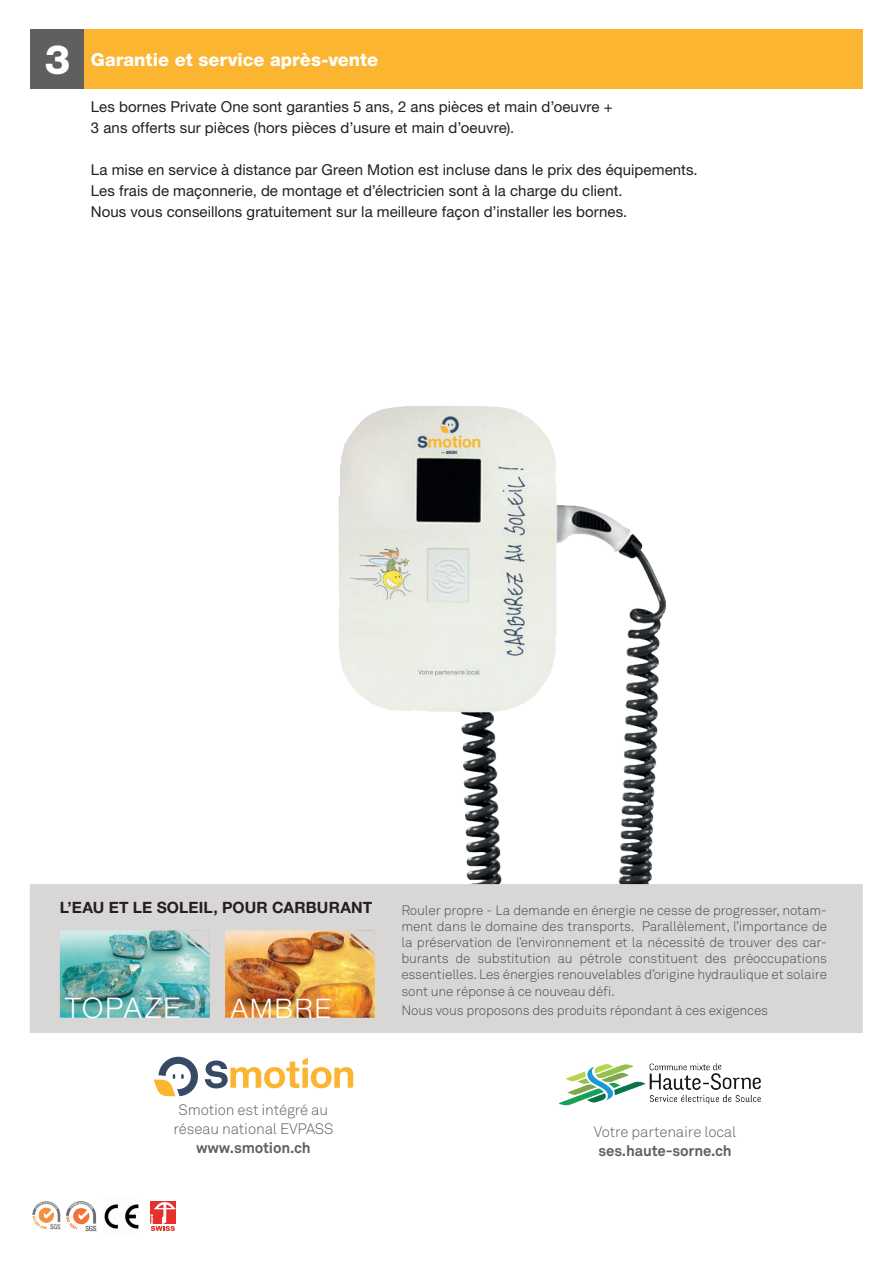
<style>
.page{position:relative;width:893px;height:1263px;background:#fff}
.page>*{position:absolute;margin:0;border:0;box-sizing:border-box;transform-origin:0 0}
.t1{font:800 40.5px "Helvetica Neue LT Std";color:#fff}
.t2{font:300 28.5px "Helvetica Neue LT Std";letter-spacing:.07em;color:#fff}
.t3{font:300 27px "Helvetica Neue LT Std";letter-spacing:.08em;color:#fff}
.t4{font:800 18px "Helvetica Neue LT Std";color:#fff}
.t5{font:700 15.6px "Helvetica Neue LT Std";letter-spacing:.01em;color:#231f20}
.t6{font:15px/21px "Helvetica Neue LT Std";letter-spacing:.005em;color:#231f20}
.t7{font:300 15px/18.6px "Akkurat";letter-spacing:-.01em;color:#605e5f;text-align:center}
.t8{font:700 15px "Akkurat";letter-spacing:-.01em;color:#605e5f}
.t9{font:300 13.5px/16.2px "Akkurat";letter-spacing:-.01em;color:#4b4c4d;text-align:justify}
</style>
<div class="page">
<svg style="left:154px;top:1057px;width:44px;height:39px"></svg>
<svg style="left:205px;top:1057px;width:148px;height:31px"></svg>
<img style="left:67px;top:1202px;width:30px;height:29px">
<svg style="left:150px;top:1201px;width:26px;height:23px"></svg>
<svg style="left:151px;top:1202px;width:24px;height:29px"></svg>
<img style="left:32px;top:1201px;width:30px;height:29px">
<img style="left:104px;top:1204px;width:35px;height:25px">
<img style="left:339px;top:406px;width:327px;height:478px">
<div style="left:30px;top:884px;width:833px;height:149px;background:#d9d7d6"></div>
<img style="left:60px;top:930px;width:150px;height:88px">
<img style="left:225px;top:930px;width:150px;height:88px">
<svg style="left:341px;top:930px;width:34px;height:28px"></svg>
<svg style="left:176px;top:930px;width:34px;height:28px"></svg>
<div style="left:30px;top:30px;width:55px;height:59px;background:#605e5f"></div>
<div style="left:85px;top:30px;width:778px;height:59px;background:#fcb531"></div>
<img style="left:558px;top:1063px;width:203px;height:43px">
<h1 class="t1" style="left:45px;top:35px;width:27px">3</h1>
<h3 class="t4" style="left:91px;top:49px;width:289px">Garantie et service après-vente</h3>
<p class="t6" style="left:91px;top:96px;width:523px">Les bornes Private One sont garanties 5 ans, 2 ans pièces et main d’oeuvre +<br>3 ans offerts sur pièces (hors pièces d’usure et main d’oeuvre).</p>
<p class="t6" style="left:91px;top:159px;width:608px">La mise en service à distance par Green Motion est incluse dans le prix des équipements.<br>Les frais de maçonnerie, de montage et d’électricien sont à la charge du client.<br>Nous vous conseillons gratuitement sur la meilleure façon d’installer les bornes.</p>
<p class="t5" style="left:60px;top:897px;width:314px">L’EAU ET LE SOLEIL, POUR CARBURANT</p>
<p class="t9" style="left:401px;top:902px;width:427px">Rouler propre - La demande en énergie ne cesse de progresser, notam&shy;ment dans le domaine des transports. Parallèlement, l’importance de la préservation de l’environnement et la nécessité de trouver des car&shy;burants de substitution au pétrole constituent des préoccupations essentielles. Les énergies renouvelables d’origine hydraulique et solaire sont une réponse à ce nouveau défi.</p>
<p class="t9" style="left:401px;top:1002px;width:368px">Nous vous proposons des produits répondant à ces exigences</p>
<h2 class="t2" style="left:65px;top:990px;width:116px">TOPAZE</h2>
<h3 class="t3" style="left:231px;top:992px;width:102px">AMBRE</h3>
<p class="t7" style="left:173px;top:1101px;width:161px">Smotion est intégré au réseau national EVPASS</p>
<p class="t8" style="left:196px;top:1138px;width:116px">www.smotion.ch</p>
<p class="t7" style="left:594px;top:1122px;width:144px">Votre partenaire local</p>
<p class="t8" style="left:598px;top:1141px;width:135px">ses.haute-sorne.ch</p>
</div>
